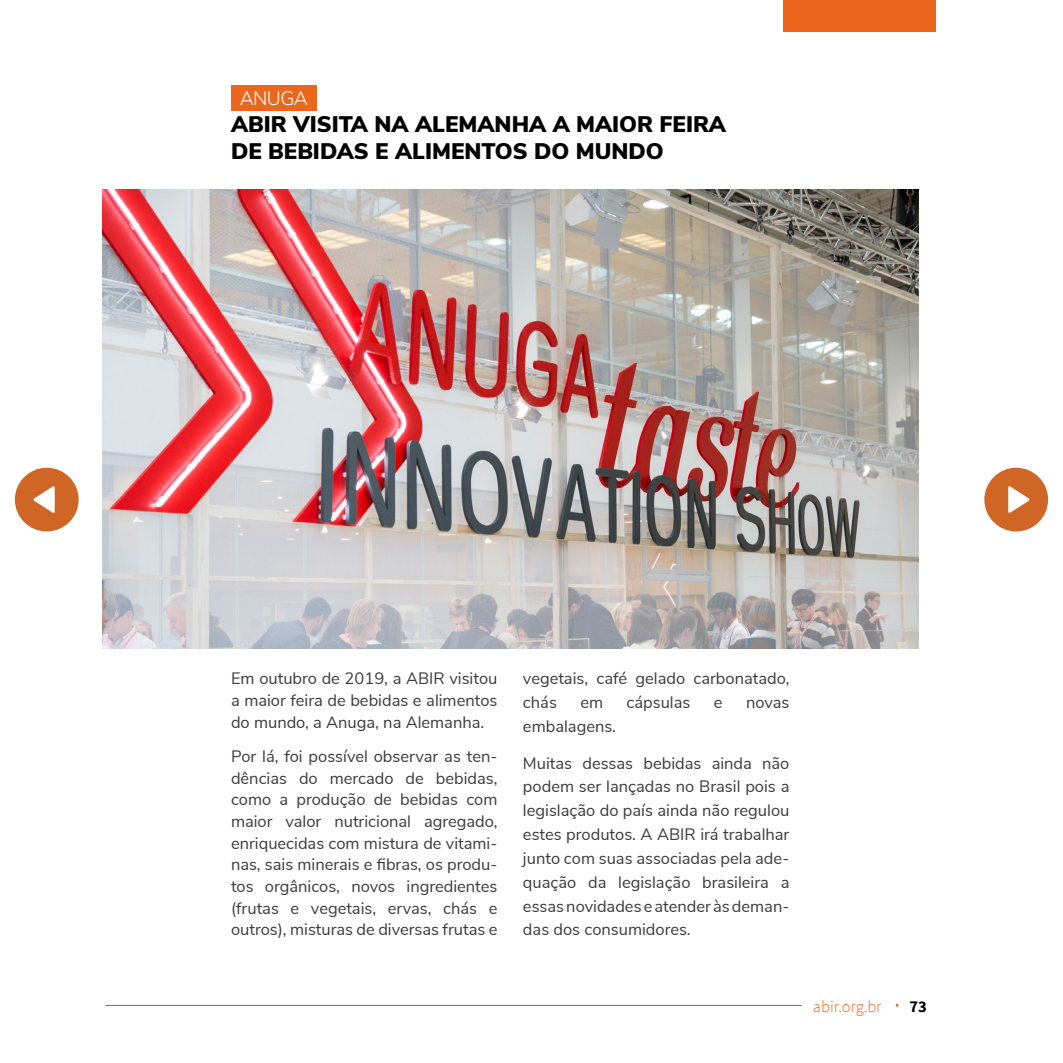
<style>
.page{position:relative;width:1063px;height:1063px;background:#fff}
.page>*{position:absolute;margin:0;border:0;box-sizing:border-box;transform-origin:0 0}
.t1{font:900 22.5px/27px "Nunito Sans";color:#000}
.t2{font:300 19.5px "Nunito Sans";letter-spacing:-.03em;color:#fff}
.t3{font:16.5px/21.8px "Nunito Sans";color:#3c3c3b;text-align:justify}
.t4{font:300 16.5px "Source Sans Pro";color:#ec671d}
.t5{font:700 16.5px "Source Sans Pro";color:#000}
</style>
<div class="page">
<hr style="left:105px;top:1005px;width:697px;height:1px;background:#706f6f">
<div style="left:783px;top:0;width:152px;height:32px;background:#ec671d"></div>
<div style="left:231px;top:85px;width:86px;height:26px;background:#ec671d"></div>
<img style="left:102px;top:190px;width:816px;height:458px">
<svg style="left:15px;top:468px;width:64px;height:63px"></svg>
<svg style="left:984px;top:468px;width:64px;height:63px"></svg>
<p class="t2" style="left:240px;top:84px;width:70px">ANUGA</p>
<h1 class="t1" style="left:231px;top:110px;width:496px">ABIR VISITA NA ALEMANHA A MAIOR FEIRA<br>DE BEBIDAS E ALIMENTOS DO MUNDO</h1>
<p class="t3" style="left:231px;top:667px;width:268px">Em outubro de 2019, a ABIR visitou a maior feira de bebidas e alimentos do mundo, a Anuga, na Alemanha.</p>
<p class="t3" style="left:231px;top:744px;width:268px">Por lá, foi possível observar as ten&shy;dências do mercado de bebidas, como a produção de bebidas com maior valor nutricional agregado, enriquecidas com mistura de vitami&shy;nas, sais minerais e fibras, os produ&shy;tos orgânicos, novos ingredientes (frutas e vegetais, ervas, chás e outros), misturas de diversas frutas e</p>
<p class="t3" style="left:523px;top:666px;width:268px;line-height:23.9px">vegetais, café gelado carbonatado, chás</p>
<p class="t3" style="left:580px;top:691px;width:24px">em</p>
<p class="t3" style="left:627px;top:691px;width:65px">cápsulas</p>
<p class="t3" style="left:714px;top:691px;width:10px">e</p>
<p class="t3" style="left:746px;top:691px;width:45px">novas</p>
<p class="t3" style="left:523px;top:714px;width:95px">embalagens.</p>
<p class="t3" style="left:523px;top:750px;width:268px;line-height:23.9px">Muitas dessas bebidas ainda não podem ser lançadas no Brasil pois a legislação do país ainda não regulou estes produtos. A ABIR irá trabalhar junto com suas associadas pela ade&shy;quação da legislação brasileira a essas novidades e atender às deman&shy;das dos consumidores.</p>
<p class="t4" style="left:813px;top:997px;width:70px">abir.org.br</p>
<p class="t5" style="left:909px;top:995px;width:19px">73</p>
</div>
